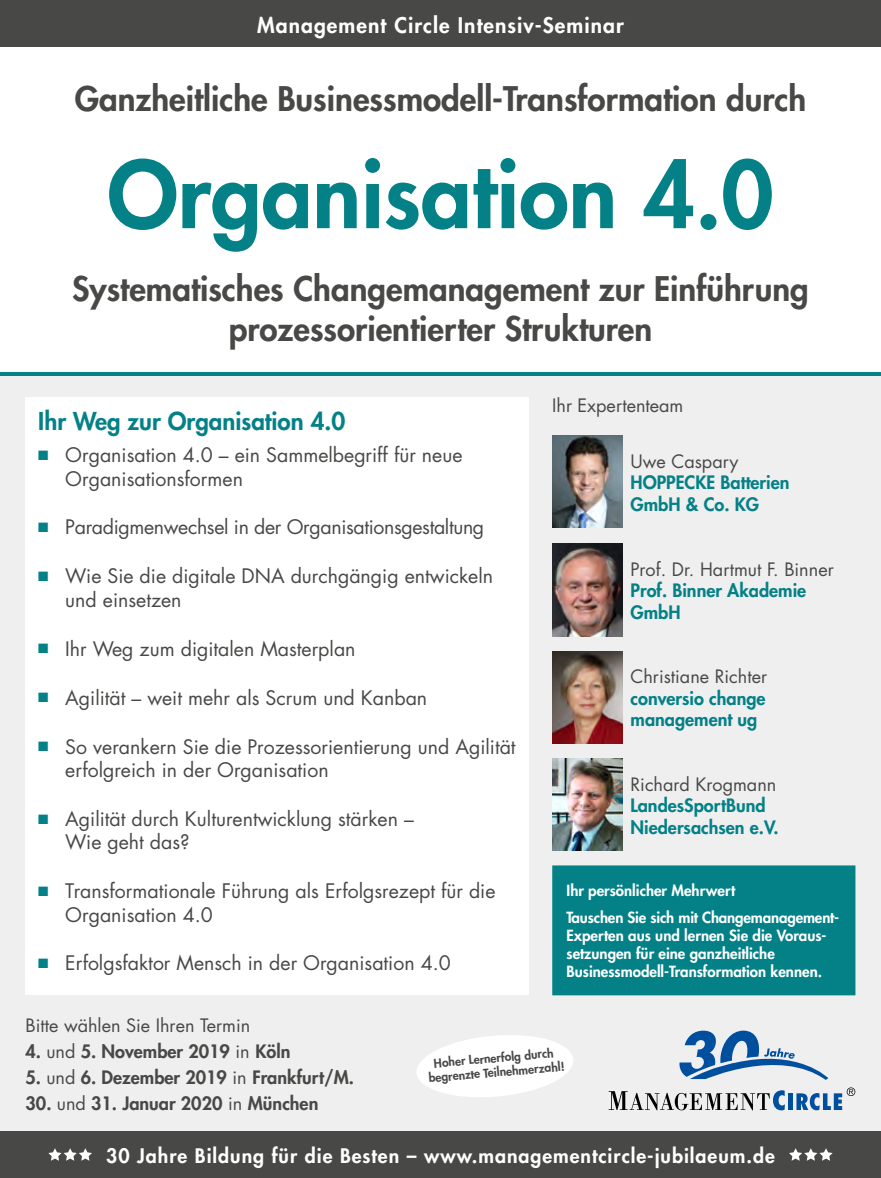
<style>
.page{position:relative;width:881px;height:1178px;background:#fff}
.page>*{position:absolute;margin:0;border:0;box-sizing:border-box;transform-origin:0 0}
.t1{font:800 90px "Futura Std";color:#038187}
.t2{font:800 33px/39.6px "Futura Std";color:#484847;text-align:center}
.t3{font:800 24px "Futura Std";color:#038187}
.t4{font:800 21px "Futura Std";letter-spacing:.05em;color:#fff}
.t5{font:19.5px/23.4px "Futura Std";color:#484847}
.t6{font:800 19.5px "Futura Std";letter-spacing:.05em;color:#fff}
.t7{font:19.5px "Futura Std";letter-spacing:-.02em;color:#484847}
.t8{font:800 18px/21.6px "Futura Std";color:#038187}
.t9{font:18px "Futura Std";color:#484847}
.t10{font:800 18px "Futura Std";color:#484847}
.t11{font:800 15px/18px "Futura Std";color:#fff}
.t12{font:800 12px/14.4px "Futura Std";color:#484847;text-align:center}
.s1{color:#038187}
.s2{font-weight:400}
</style>
<div class="page">
<div style="left:0;top:373px;width:880px;height:805px;background:#efefef"></div>
<div style="left:0;top:1132px;width:880px;height:46px;background:#484847"></div>
<svg style="left:417px;top:1035px;width:156px;height:62px"></svg>
<hr style="left:0;top:372px;width:880px;height:3px;background:#038187">
<div style="left:0;top:0;width:880px;height:47px;background:#484847"></div>
<div style="left:552px;top:866px;width:302px;height:128px;background:#038187"></div>
<div style="left:552px;top:865px;width:303px;height:130px;border:2px solid #038187"></div>
<div style="left:26px;top:398px;width:502px;height:597px;background:#fff"></div>
<img style="left:552px;top:651px;width:69px;height:92px">
<img style="left:552px;top:758px;width:69px;height:93px">
<img style="left:552px;top:544px;width:69px;height:92px">
<img style="left:552px;top:436px;width:69px;height:92px">
<svg style="left:48px;top:1148px;width:44px;height:13px"></svg>
<svg style="left:789px;top:1148px;width:43px;height:13px"></svg>
<div style="left:787px;top:1093px;width:5px;height:17px;background:#004e9e"></div>
<svg style="left:608px;top:1090px;width:176px;height:20px"></svg>
<svg style="left:796px;top:1087px;width:59px;height:23px"></svg>
<svg style="left:679px;top:1030px;width:148px;height:50px"></svg>
<p class="t4" style="left:257px;top:12px;width:368px">Management Circle Intensiv-Seminar</p>
<h2 class="t2" style="left:75px;top:79px;width:732px">Ganzheitliche Businessmodell-Transformation durch</h2>
<h1 class="t1" style="left:107px;top:138px;width:667px">Organisation 4.0</h1>
<h2 class="t2" style="left:72px;top:269px;width:737px">Systematisches Changemanagement zur Einführung prozessorientierter Strukturen</h2>
<p class="t3" style="left:38px;top:406px;width:308px">Ihr Weg zur Organisation 4.0</p>
<p class="t5" style="left:65px;top:443px;width:398px;text-indent:-27px"><span class="s1">■</span> Organisation 4.0 – ein Sammelbegriff für neue<br>Organisationsformen</p>
<p class="t7" style="left:38px;top:515px;width:447px"><span class="s1">■</span> Paradigmenwechsel in der Organisationsgestaltung</p>
<p class="t5" style="left:65px;top:565px;width:429px;text-indent:-27px"><span class="s1">■</span> Wie Sie die digitale DNA durchgängig entwickeln und einsetzen</p>
<p class="t5" style="left:38px;top:637px;width:318px"><span class="s1">■</span> Ihr Weg zum digitalen Masterplan</p>
<p class="t5" style="left:38px;top:686px;width:390px"><span class="s1">■</span> Agilität – weit mehr als Scrum und Kanban</p>
<p class="t5" style="left:65px;top:735px;width:451px;text-indent:-27px"><span class="s1">■</span> So verankern Sie die Prozessorientierung und Agilität erfolgreich in der Organisation</p>
<p class="t5" style="left:65px;top:807px;width:350px;text-indent:-27px"><span class="s1">■</span> Agilität durch Kulturentwicklung stärken –<br>Wie geht das?</p>
<p class="t5" style="left:65px;top:879px;width:431px;text-indent:-27px"><span class="s1">■</span> Transformationale Führung als Erfolgsrezept für die<br>Organisation 4.0</p>
<p class="t5" style="left:38px;top:952px;width:414px"><span class="s1">■</span> Erfolgsfaktor Mensch in der Organisation 4.0</p>
<p class="t9" style="left:552px;top:394px;width:133px">Ihr Expertenteam</p>
<p class="t9" style="left:630px;top:450px;width:109px">Uwe Caspary</p>
<p class="t8" style="left:630px;top:472px;width:160px">HOPPECKE Batterien<br>GmbH &amp; Co. KG</p>
<p class="t9" style="left:630px;top:558px;width:204px">Prof. Dr. Hartmut F. Binner</p>
<p class="t8" style="left:630px;top:580px;width:177px">Prof. Binner Akademie<br>GmbH</p>
<p class="t9" style="left:630px;top:665px;width:138px">Christiane Richter</p>
<p class="t8" style="left:630px;top:687px;width:136px">conversio change management ug</p>
<p class="t9" style="left:630px;top:772px;width:147px">Richard Krogmann</p>
<p class="t8" style="left:630px;top:795px;width:149px">LandesSportBund<br>Niedersachsen e.V.</p>
<p class="t11" style="left:566px;top:877px;width:274px;line-height:26.5px">Ihr persönlicher Mehrwert<br>Tauschen Sie sich mit Changemanagement-</p>
<p class="t11" style="left:566px;top:926px;width:261px">Experten aus und lernen Sie die Voraus&shy;setzungen für eine ganzheitliche<br>Businessmodell-Transformation kennen.</p>
<p class="t9" style="left:26px;top:1014px;width:226px">Bitte wählen Sie Ihren Termin</p>
<p class="t10" style="left:26px;top:1040px;width:266px">4. <span class="s2">und</span> 5. November 2019 <span class="s2">in</span> Köln</p>
<p class="t10" style="left:26px;top:1066px;width:330px">5. <span class="s2">und</span> 6. Dezember 2019 <span class="s2">in</span> Frankfurt/M.</p>
<p class="t10" style="left:26px;top:1092px;width:294px">30. <span class="s2">und</span> 31. Januar 2020 <span class="s2">in</span> München</p>
<p class="t12" style="left:426px;top:1056px;width:138px;rotate:-5deg">Hoher Lernerfolg durch begrenzte Teilnehmerzahl!</p>
<p class="t6" style="left:106px;top:1143px;width:669px">30 Jahre Bildung für die Besten – www.managementcircle-jubilaeum.de</p>
</div>
